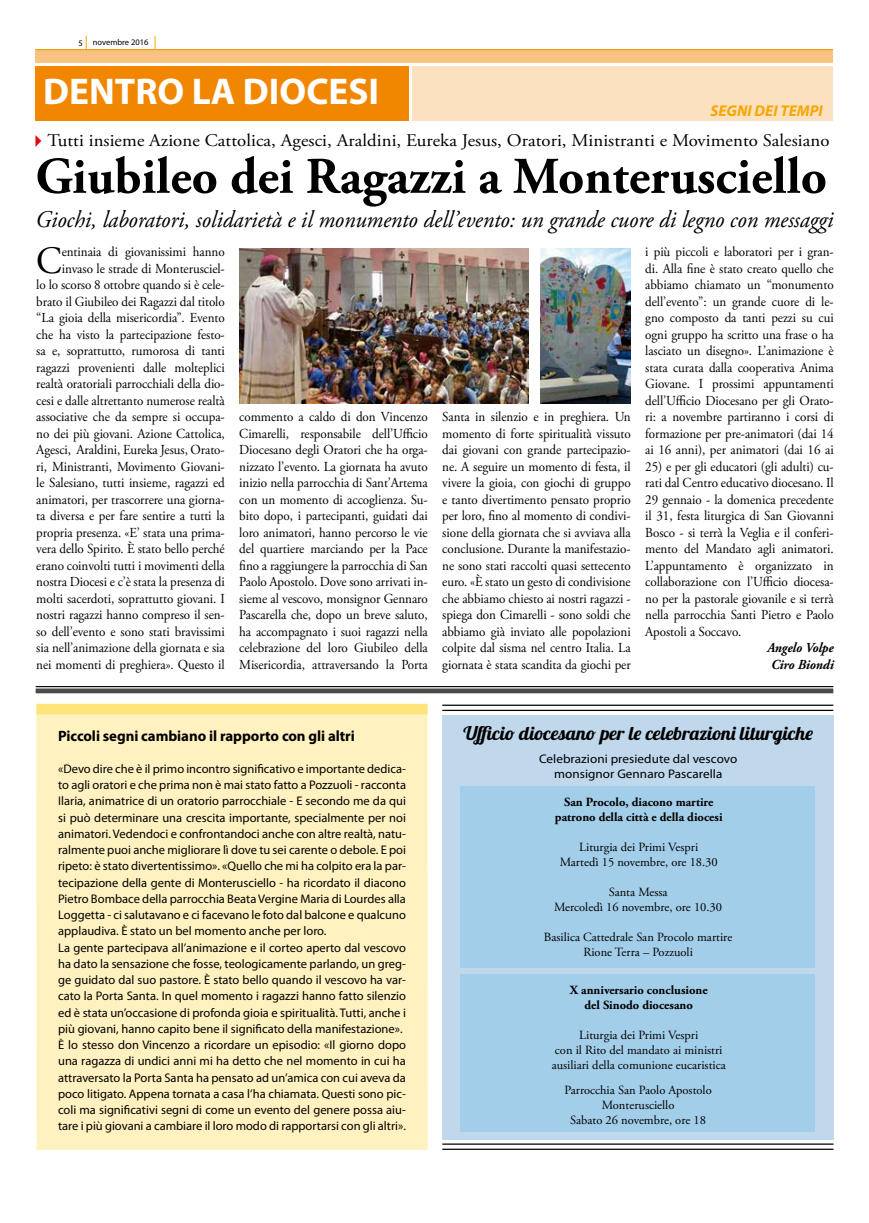
<style>
.page{position:relative;width:869px;height:1223px;background:#fff}
.page>*{position:absolute;margin:0;border:0;box-sizing:border-box;transform-origin:0 0}
.t1{font:700 51.38px "Adobe Garamond Pro";color:#000}
.t2{font:38.62px "Adobe Garamond Pro";color:#000;scale:.95 1}
.t3{font:700 37.25px "Myriad Pro";color:#fff}
.t4{font:italic 23.88px "Adobe Garamond Pro";color:#000;scale:.95 1}
.t5{font:18.75px "Lobster 1.4";color:#000;scale:1.05 1}
.t6{font:17.88px "Adobe Garamond Pro";letter-spacing:.005em;color:#000;scale:1.05 1}
.t7{font:italic 700 15.62px "Myriad Pro";color:#f7a600}
.t8{font:700 15px "Myriad Pro";letter-spacing:-.005em;color:#000}
.t9{font:13.75px/16.5px "Adobe Garamond Pro";letter-spacing:-.005em;color:#000;text-align:justify;scale:.95 1}
.t10{font:italic 700 13.75px/16.5px "Adobe Garamond Pro";letter-spacing:-.005em;color:#000;scale:.95 1}
.t11{font:12.5px/16.2px "Myriad Pro";color:#000}
.t12{font:12.5px/15px "Adobe Garamond Pro";color:#000;text-align:center}
.t13{font:700 12.5px/15px "Adobe Garamond Pro";color:#000;text-align:center}
.t14{font:12.5px/15px "Myriad Pro";color:#000;text-align:center;scale:1.05 1}
.t15{font:8.5px "Myriad Pro";color:#000}
</style>
<div class="page">
<svg style="left:86px;top:36px;width:1px;height:13px"></svg>
<div style="left:412px;top:66px;width:420px;height:55px;background:#fbe1c0"></div>
<svg style="left:35px;top:49px;width:797px;height:14px;background:#f7bf76"></svg>
<div style="left:35px;top:66px;width:374px;height:55px;background:#f18700"></div>
<svg style="left:155px;top:36px;width:1px;height:14px"></svg>
<svg style="left:35px;top:135px;width:6px;height:12px"></svg>
<img style="left:239px;top:249px;width:289px;height:155px">
<img style="left:540px;top:249px;width:90px;height:155px">
<div style="left:36px;top:703px;width:391px;height:446px;background:#fff2c0"></div>
<div style="left:36px;top:704px;width:391px;height:10px;background:#ffe47c"></div>
<hr style="left:36px;top:686px;width:796px;height:1px;background:#000">
<div style="left:36px;top:688px;width:796px;height:5px;background:#4a4a49"></div>
<hr style="left:442px;top:1143px;width:391px;height:1px;background:#000">
<hr style="left:442px;top:1148px;width:391px;height:1px;background:#000">
<hr style="left:442px;top:704px;width:390px;height:2px;background:#000">
<hr style="left:442px;top:709px;width:390px;height:2px;background:#000">
<div style="left:442px;top:715px;width:391px;height:424px;background:#c0d8eb"></div>
<div style="left:460px;top:786px;width:354px;height:181px;background:#a3cee9"></div>
<div style="left:460px;top:973px;width:354px;height:158px;background:#a3cee9"></div>
<p class="t15" style="left:93px;top:37px;width:57px">novembre 2016</p>
<p class="t15" style="left:79px;top:38px;width:6px">5</p>
<h3 class="t3" style="left:43px;top:67px;width:337px">DENTRO LA DIOCESI</h3>
<p class="t7" style="left:710px;top:101px;width:114px">SEGNI DEI TEMPI</p>
<h3 class="t6" style="left:48px;top:130px;width:745px">Tutti insieme Azione Cattolica, Agesci, Araldini, Eureka Jesus, Oratori, Ministranti e Movimento Salesiano</h3>
<h1 class="t1" style="left:35px;top:147px;width:792px">Giubileo dei Ragazzi a Monterusciello</h1>
<h3 class="t4" style="left:35px;top:205px;width:841px">Giochi, laboratori, solidarietà e il monumento dell’evento: un grande cuore di legno con messaggi</h3>
<p class="t9" style="left:36px;top:244px;width:200px;text-align:right">entinaia di giovanissimi hanno invaso le strade di Monterusciel-<br>lo lo scorso 8 ottobre quando si è cele&shy;brato il Giubileo dei Ragazzi dal titolo “La gioia della misericordia”. Evento che ha visto la partecipazione festo&shy;sa e, soprattutto, rumorosa di tanti ragazzi provenienti dalle molteplici realtà oratoriali parrocchiali della dio&shy;cesi e dalle altrettanto numerose realtà associative che da sempre si occupa&shy;no dei più giovani. Azione Cattolica, Agesci, Araldini, Eureka Jesus, Orato&shy;ri, Ministranti, Movimento Giovani&shy;le Salesiano, tutti insieme, ragazzi ed animatori, per trascorrere una giorna&shy;ta diversa e per fare sentire a tutti la propria presenza. «E’ stata una prima&shy;vera dello Spirito. È stato bello perché erano coinvolti tutti i movimenti della nostra Diocesi e c’è stata la presenza di molti sacerdoti, soprattutto giovani. I nostri ragazzi hanno compreso il sen&shy;so dell’evento e sono stati bravissimi sia nell’animazione della giornata e sia nei momenti di preghiera». Questo il</p>
<h2 class="t2" style="left:36px;top:237px;width:28px">C</h2>
<p class="t9" style="left:239px;top:409px;width:200px">commento a caldo di don Vincenzo Cimarelli, responsabile dell’Ufficio Diocesano degli Oratori che ha orga&shy;nizzato l’evento. La giornata ha avuto inizio nella parrocchia di Sant’Artema con un momento di accoglienza. Su&shy;bito dopo, i partecipanti, guidati dai loro animatori, hanno percorso le vie del quartiere marciando per la Pace fino a raggiungere la parrocchia di San Paolo Apostolo. Dove sono arrivati in&shy;sieme al vescovo, monsignor Gennaro Pascarella che, dopo un breve saluto, ha accompagnato i suoi ragazzi nella celebrazione del loro Giubileo della Misericordia, attraversando la Porta</p>
<p class="t9" style="left:442px;top:409px;width:200px">Santa in silenzio e in preghiera. Un momento di forte spiritualità vissuto dai giovani con grande partecipazio&shy;ne. A seguire un momento di festa, il vivere la gioia, con giochi di gruppo e tanto divertimento pensato proprio per loro, fino al momento di condivi&shy;sione della giornata che si avviava alla conclusione. Durante la manifestazio&shy;ne sono stati raccolti quasi settecento euro. «È stato un gesto di condivisione che abbiamo chiesto ai nostri ragazzi - spiega don Cimarelli - sono soldi che abbiamo già inviato alle popolazioni colpite dal sisma nel centro Italia. La giornata è stata scandita da giochi per</p>
<p class="t9" style="left:645px;top:244px;width:200px">i più piccoli e laboratori per i gran&shy;di. Alla fine è stato creato quello che abbiamo chiamato un “monumento dell’evento”: un grande cuore di le&shy;gno composto da tanti pezzi su cui ogni gruppo ha scritto una frase o ha lasciato un disegno». L’animazione è stata curata dalla cooperativa Anima Giovane. I prossimi appuntamenti dell’Ufficio Diocesano per gli Orato&shy;ri: a novembre partiranno i corsi di formazione per pre-animatori (dai 14 ai 16 anni), per animatori (dai 16 ai</p>
<p class="t9" style="left:645px;top:459px;width:200px">25) e per gli educatori (gli adulti) cu&shy;rati dal Centro educativo diocesano. Il 29 gennaio - la domenica precedente il 31, festa liturgica di San Giovanni Bosco - si terrà la Veglia e il conferi&shy;mento del Mandato agli animatori.<br>L’appuntamento è organizzato in collaborazione con l’Ufficio diocesa&shy;no per la pastorale giovanile e si terrà nella parrocchia Santi Pietro e Paolo Apostoli a Soccavo.</p>
<p class="t10" style="left:767px;top:640px;width:71px">Angelo Volpe<br>Ciro Biondi</p>
<p class="t8" style="left:58px;top:726px;width:298px">Piccoli segni cambiano il rapporto con gli altri</p>
<p class="t11" style="left:58px;top:760px;width:349px">«Devo dire che è il primo incontro significativo e importante dedica&shy;to agli oratori e che prima non è mai stato fatto a Pozzuoli - racconta Ilaria, animatrice di un oratorio parrocchiale - E secondo me da qui si può determinare una crescita importante, specialmente per noi animatori. Vedendoci e confrontandoci anche con altre realtà, natu&shy;ralmente puoi anche migliorare lì dove tu sei carente o debole. E poi ripeto: è stato divertentissimo». «Quello che mi ha colpito era la par&shy;tecipazione della gente di Monterusciello - ha ricordato il diacono Pietro Bombace della parrocchia Beata Vergine Maria di Lourdes alla Loggetta - ci salutavano e ci facevano le foto dal balcone e qualcuno applaudiva. È stato un bel momento anche per loro.<br>La gente partecipava all’animazione e il corteo aperto dal vescovo ha dato la sensazione che fosse, teologicamente parlando, un greg&shy;ge guidato dal suo pastore. È stato bello quando il vescovo ha var&shy;cato la Porta Santa. In quel momento i ragazzi hanno fatto silenzio ed è stata un’occasione di profonda gioia e spiritualità. Tutti, anche i più giovani, hanno capito bene il significato della manifestazione».<br>È lo stesso don Vincenzo a ricordare un episodio: «Il giorno dopo una ragazza di undici anni mi ha detto che nel momento in cui ha attraversato la Porta Santa ha pensato ad un’amica con cui aveva da poco litigato. Appena tornata a casa l’ha chiamata. Questi sono pic&shy;coli ma significativi segni di come un evento del genere possa aiu&shy;tare i più giovani a cambiare il loro modo di rapportarsi con gli altri».</p>
<h3 class="t5" style="left:463px;top:721px;width:334px">Ufficio diocesano per le celebrazioni liturgiche</h3>
<p class="t14" style="left:539px;top:750px;width:190px">Celebrazioni presiedute dal vescovo monsignor Gennaro Pascarella</p>
<p class="t13" style="left:554px;top:794px;width:169px">San Procolo, diacono martire patrono della città e della diocesi</p>
<p class="t12" style="left:559px;top:840px;width:159px">Liturgia dei Primi Vespri<br>Martedì 15 novembre, ore 18.30</p>
<p class="t12" style="left:554px;top:885px;width:169px">Santa Messa<br>Mercoledì 16 novembre, ore 10.30</p>
<p class="t12" style="left:543px;top:930px;width:190px">Basilica Cattedrale San Procolo martire<br>Rione Terra – Pozzuoli</p>
<p class="t13" style="left:569px;top:983px;width:139px">X anniversario conclusione del Sinodo diocesano</p>
<p class="t12" style="left:551px;top:1028px;width:175px">Liturgia dei Primi Vespri<br>con il Rito del mandato ai ministri ausiliari della comunione eucaristica</p>
<p class="t12" style="left:564px;top:1083px;width:149px">Parrocchia San Paolo Apostolo<br>Monterusciello<br>Sabato 26 novembre, ore 18</p>
</div>
